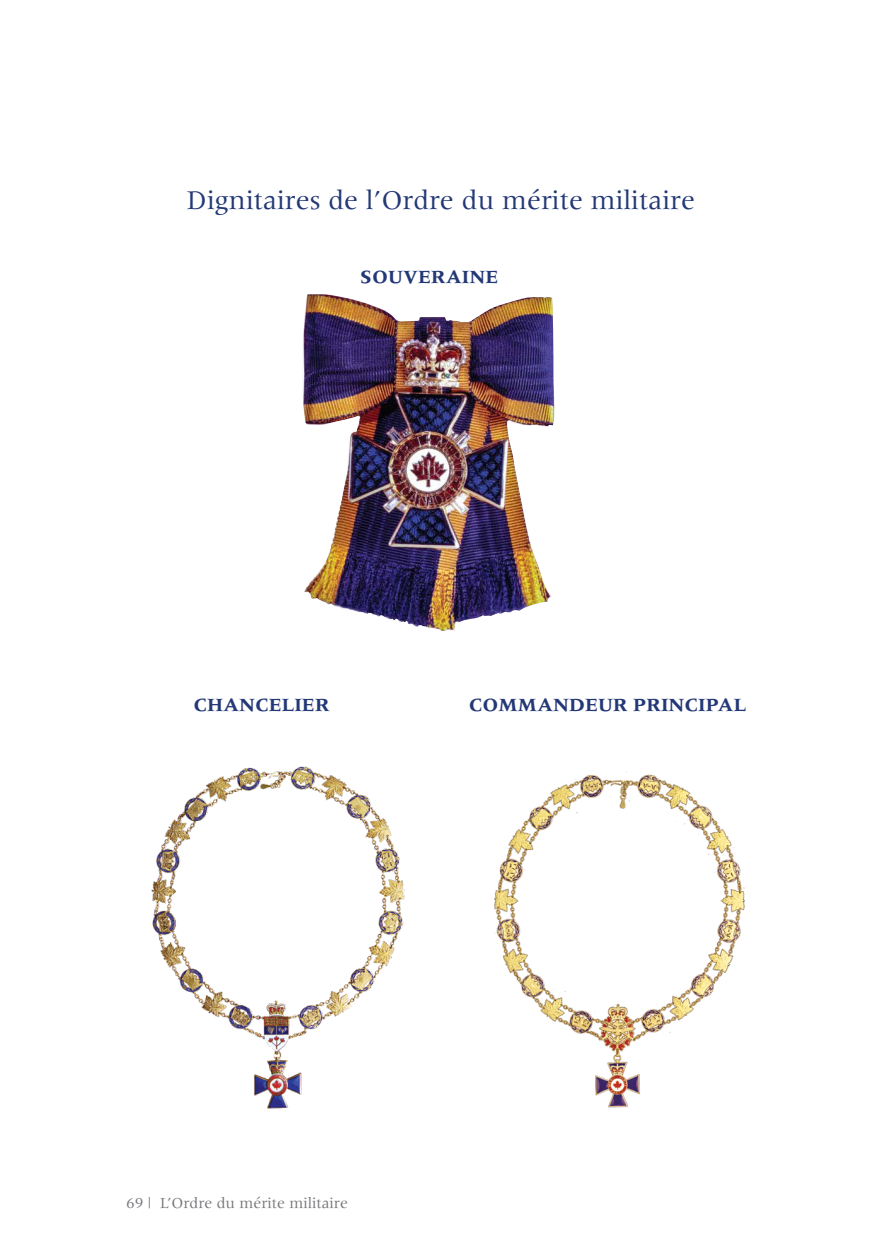
<style>
.page{position:relative;width:882px;height:1260px;background:#fff}
.page>*{position:absolute;margin:0;border:0;box-sizing:border-box;transform-origin:0 0}
._02_Big_Title_blue{font:28px "Meridien";color:#233876}
._02_Petit_titre_bleu{font:700 19.25px "Meridien";color:#233876}
.t1{font:15.75px "Meridien";color:#77787b}
</style>
<div class="page">
<img style="left:302px;top:294px;width:253px;height:337px">
<img style="left:151px;top:766px;width:594px;height:343px">
<p class="_02_Big_Title_blue" style="left:187px;top:184px;width:510px">Dignitaires de l’Ordre du mérite militaire</p>
<p class="_02_Petit_titre_bleu" style="left:360px;top:266px;width:139px">SOUVERAINE</p>
<p class="_02_Petit_titre_bleu" style="left:194px;top:694px;width:138px">CHANCELIER</p>
<p class="_02_Petit_titre_bleu" style="left:469px;top:694px;width:279px">COMMANDEUR PRINCIPAL</p>
<p class="t1" style="left:126px;top:1194px;width:223px">69 | L’Ordre du mérite militaire</p>
</div>
